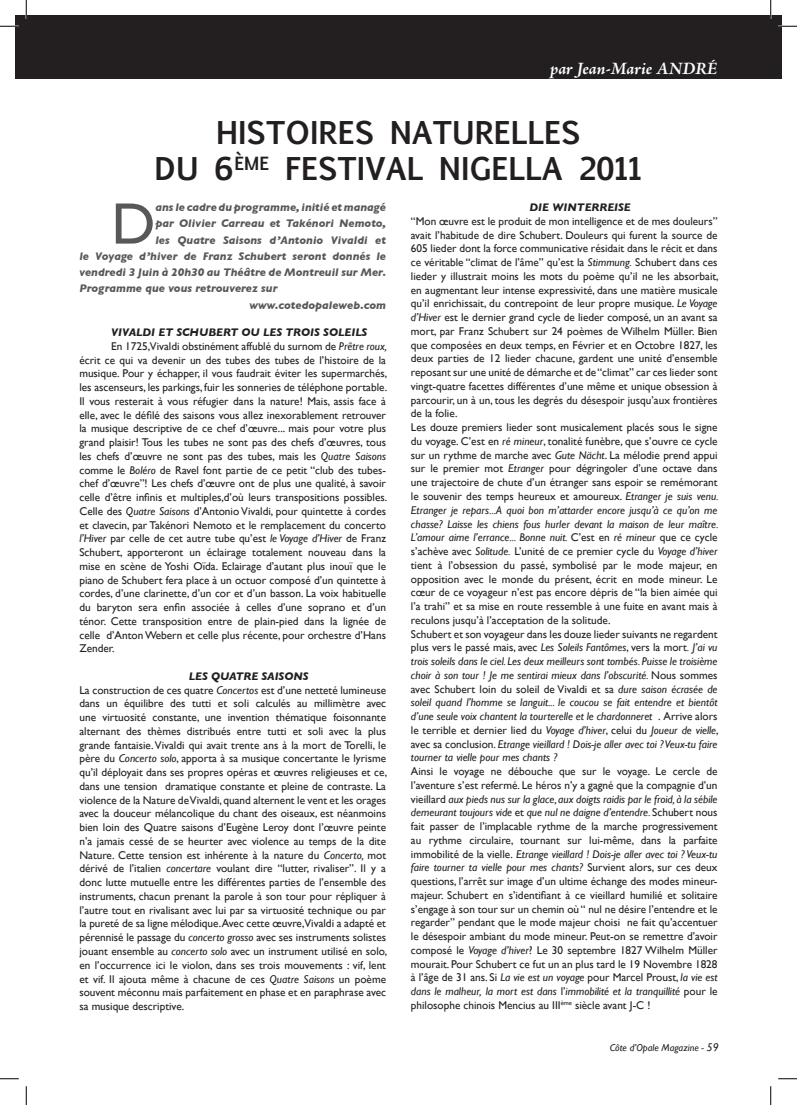
<style>
.page{position:relative;width:797px;height:1105px;background:#fff}
.page>*{position:absolute;margin:0;border:0;box-sizing:border-box;transform-origin:0 0}
.t1{font:58.88px "Gill Sans";color:#57585a}
.t2{font:700 30px/36px "Euphemia UCAS";color:#231f20;text-align:center}
.t3{font:italic 700 17.5px "Adobe Jenson Pro";letter-spacing:-.005em;color:#fff}
.t4{font:11.25px/13.8px "Gill Sans";color:#231f20}
.t5{font:italic 700 11.25px "Gill Sans";color:#57585a}
.t6{font:italic 700 11.25px "Gill Sans";color:#231f20}
.t7{font:italic 10px "Gill Sans";color:#231f20}
.s1{font-style:italic}
.s2{font-weight:700;font-style:italic}
.s3{font-size:11.25px}
</style>
<div class="page">
<div style="left:16px;top:16px;width:765px;height:63px;background:#231f20"></div>
<svg style="left:0;top:25px;width:19px;height:2px"></svg>
<svg style="left:778px;top:25px;width:19px;height:2px"></svg>
<svg style="left:0;top:1078px;width:19px;height:1px"></svg>
<svg style="left:778px;top:1078px;width:19px;height:1px"></svg>
<svg style="left:25px;top:0;width:2px;height:19px"></svg>
<svg style="left:25px;top:1086px;width:2px;height:19px"></svg>
<svg style="left:770px;top:0;width:1px;height:19px"></svg>
<svg style="left:770px;top:1086px;width:1px;height:19px"></svg>
<h3 class="t3" style="left:550px;top:59px;width:169px">par Jean-Marie ANDRÉ</h3>
<h2 class="t2" style="left:155px;top:115px;width:489px">HISTOIRES NATURELLES<br>DU 6<sup>ÈME</sup> FESTIVAL NIGELLA 2011</h2>
<h1 class="t1" style="left:111px;top:189px;width:46px">D</h1>
<p class="t5" style="left:155px;top:201px;width:232px">ans le cadre du programme, initié et managé</p>
<p class="t5" style="left:155px;top:217px;width:232px">par Olivier Carreau et Takénori Nemoto,</p>
<p class="t5" style="left:155px;top:233px;width:232px">les Quatre Saisons d’Antonio Vivaldi et</p>
<p class="t5" style="left:79px;top:250px;width:308px">le Voyage d’hiver de Franz Schubert seront donnés le</p>
<p class="t5" style="left:79px;top:266px;width:308px">vendredi 3 Juin à 20h30 au Théâtre de Montreuil sur Mer.</p>
<p class="t5" style="left:79px;top:282px;width:200px">Programme que vous retrouverez sur</p>
<p class="t5" style="left:249px;top:298px;width:138px">www.cotedopaleweb.com</p>
<p class="t6" style="left:111px;top:326px;width:257px">VIVALDI ET SCHUBERT OU LES TROIS SOLEILS</p>
<p class="t4" style="left:111px;top:339px;width:277px">En 1725,Vivaldi obstinément affublé du surnom de <span class="s1">Prêtre roux,</span></p>
<p class="t4" style="left:79px;top:353px;width:308px">écrit ce qui va devenir un des tubes des tubes de l’histoire de la</p>
<p class="t4" style="left:79px;top:367px;width:309px">musique. Pour y échapper, il vous faudrait éviter les supermarchés,</p>
<p class="t4" style="left:79px;top:380px;width:309px">les ascenseurs, les parkings, fuir les sonneries de téléphone portable.</p>
<p class="t4" style="left:79px;top:394px;width:308px">Il vous resterait à vous réfugier dans la nature! Mais, assis face à</p>
<p class="t4" style="left:79px;top:408px;width:308px">elle, avec le défilé des saisons vous allez inexorablement retrouver</p>
<p class="t4" style="left:79px;top:422px;width:308px">la musique descriptive de ce chef d’œuvre... mais pour votre plus</p>
<p class="t4" style="left:79px;top:435px;width:308px">grand plaisir! Tous les tubes ne sont pas des chefs d’œuvres, tous</p>
<p class="t4" style="left:79px;top:449px;width:308px">les chefs d’œuvre ne sont pas des tubes, mais les <span class="s1">Quatre Saisons</span></p>
<p class="t4" style="left:79px;top:463px;width:308px">comme le <span class="s1">Boléro</span> de Ravel font partie de ce petit “club des tubes-</p>
<p class="t4" style="left:79px;top:477px;width:308px">chef d’œuvre”! Les chefs d’œuvre ont de plus une qualité, à savoir</p>
<p class="t4" style="left:79px;top:490px;width:309px">celle d’être infinis et multiples,d’où leurs transpositions possibles.</p>
<p class="t4" style="left:79px;top:504px;width:308px">Celle des <span class="s1">Quatre Saisons</span> d’Antonio Vivaldi, pour quintette à cordes</p>
<p class="t4" style="left:79px;top:518px;width:308px">et clavecin, par Takénori Nemoto et le remplacement du concerto</p>
<p class="t4" style="left:79px;top:532px;width:308px"><span class="s1">l’Hiver</span> par celle de cet autre tube qu’est <span class="s1">le Voyage d’Hiver</span> de Franz</p>
<p class="t4" style="left:79px;top:545px;width:308px">Schubert, apporteront un éclairage totalement nouveau dans la</p>
<p class="t4" style="left:79px;top:559px;width:308px">mise en scène de Yoshi Oïda. Eclairage d’autant plus inouï que le</p>
<p class="t4" style="left:79px;top:573px;width:308px">piano de Schubert fera place à un octuor composé d’un quintette à</p>
<p class="t4" style="left:79px;top:587px;width:308px">cordes, d’une clarinette, d’un cor et d’un basson. La voix habituelle</p>
<p class="t4" style="left:79px;top:600px;width:308px">du baryton sera enfin associée à celles d’une soprano et d’un</p>
<p class="t4" style="left:79px;top:614px;width:308px">ténor. Cette transposition entre de plain-pied dans la lignée de</p>
<p class="t4" style="left:79px;top:628px;width:308px">celle d’Anton Webern et celle plus récente, pour orchestre d’Hans</p>
<p class="t4" style="left:79px;top:642px;width:37px">Zender.</p>
<p class="t4" style="left:79px;top:669px;width:309px;text-indent:109px"><span class="s2">LES QUATRE SAISONS<br></span>La construction de ces quatre <span class="s1">Concertos</span> est d’une netteté lumineuse dans un équilibre des tutti et soli calculés au millimètre avec une virtuosité constante, une invention thématique foisonnante alternant des thèmes distribués entre tutti et soli avec la plus grande fantaisie. Vivaldi qui avait trente ans à la mort de Torelli, le père du <span class="s1">Concerto solo</span>, apporta à sa musique concertante le lyrisme qu’il déployait dans ses propres opéras et œuvres religieuses et ce, dans une tension dramatique constante et pleine de contraste. La violence de la Nature de Vivaldi, quand alternent le vent et les orages avec la douceur mélancolique du chant des oiseaux, est néanmoins bien loin des Quatre saisons d’Eugène Leroy dont l’œuvre peinte n’a jamais cessé de se heurter avec violence au temps de la dite Nature. Cette tension est inhérente à la nature du <span class="s1">Concerto,</span> mot dérivé de l’italien <span class="s1">concertare</span> voulant dire “lutter, rivaliser”. Il y a donc lutte mutuelle entre les différentes parties de l’ensemble des instruments, chacun prenant la parole à son tour pour répliquer à l’autre tout en rivalisant avec lui par sa virtuosité technique ou par la pureté de sa ligne mélodique.Avec cette œuvre,Vivaldi a adapté et pérennisé le passage du <span class="s1">concerto grosso</span> avec ses instruments solistes jouant ensemble au <span class="s1">concerto solo</span> avec un instrument utilisé en solo, en l’occurrence ici le violon, dans ses trois mouvements : vif, lent et vif. Il ajouta même à chacune de ces <span class="s1">Quatre Saisons</span> un poème souvent méconnu mais parfaitement en phase et en paraphrase avec sa musique descriptive.</p>
<p class="t6" style="left:529px;top:201px;width:103px">DIE WINTERREISE</p>
<p class="t4" style="left:411px;top:214px;width:309px">“Mon œuvre est le produit de mon intelligence et de mes douleurs” avait l’habitude de dire Schubert. Douleurs qui furent la source de 605 lieder dont la force communicative résidait dans le récit et dans ce véritable “climat de l’âme” qu’est la <span class="s1">Stimmung.</span> Schubert dans ces lieder y illustrait moins les mots du poème qu’il ne les absorbait, en augmentant leur intense expressivité, dans une matière musicale qu’il enrichissait, du contrepoint de leur propre musique. <span class="s1">Le Voyage d’Hiver</span> est le dernier grand cycle de lieder composé, un an avant sa mort, par Franz Schubert sur 24 poèmes de Wilhelm Müller. Bien que composées en deux temps, en Février et en Octobre 1827, les deux parties de 12 lieder chacune, gardent une unité d’ensemble reposant sur une unité de démarche et de “climat” car ces lieder sont vingt-quatre facettes différentes d’une même et unique obsession à parcourir, un à un, tous les degrés du désespoir jusqu’aux frontières de la folie.<br>Les douze premiers lieder sont musicalement placés sous le signe du voyage. C’est en <span class="s1">ré mineur</span>, tonalité funèbre, que s’ouvre ce cycle sur un rythme de marche avec <span class="s1">Gute Nächt</span>. La mélodie prend appui sur le premier mot <span class="s1">Etranger</span> pour dégringoler d’une octave dans une trajectoire de chute d’un étranger sans espoir se remémorant le souvenir des temps heureux et amoureux. <span class="s1">Etranger je suis venu.<br>Etranger je repars...A quoi bon m’attarder encore jusqu’à ce qu’on me chasse? Laisse les chiens fous hurler devant la maison de leur maître.<br>L’amour aime l’errance... Bonne nuit.</span> C’est en <span class="s1">ré mineur</span> que ce cycle s’achève avec <span class="s1">Solitude.</span> L’unité de ce premier cycle du <span class="s1">Voyage d’hiver </span>tient à l’obsession du passé, symbolisé par le mode majeur, en opposition avec le monde du présent, écrit en mode mineur. Le cœur de ce voyageur n’est pas encore dépris de “la bien aimée qui l’a trahi” et sa mise en route ressemble à une fuite en avant mais à reculons jusqu’à l’acceptation de la solitude.<br>Schubert et son voyageur dans les douze lieder suivants ne regardent plus vers le passé mais, avec <span class="s1">Les Soleils Fantômes</span>, vers la mort<span class="s1">. J’ai vu trois soleils dans le ciel. Les deux meilleurs sont tombés. Puisse le troisième choir à son tour ! Je me sentirai mieux dans l’obscurité.</span> Nous sommes avec Schubert loin du soleil de Vivaldi et sa <span class="s1">dure saison écrasée de soleil quand l’homme se languit... le coucou se fait entendre et bientôt d’une seule voix chantent la tourterelle et le chardonneret</span> . Arrive alors le terrible et dernier lied du <span class="s1">Voyage d’hiver</span>, celui du <span class="s1">Joueur de vielle</span>, avec sa conclusion. <span class="s1">Etrange vieillard ! Dois-je aller avec toi ? Veux-tu faire tourner ta vielle pour mes chants ?</span></p>
<p class="t4" style="left:411px;top:764px;width:308px;text-align:justify">Ainsi le voyage ne débouche que sur le voyage. Le cercle de l’aventure s’est refermé. Le héros n’y a gagné que la compagnie d’un vieillard <span class="s1">aux pieds nus sur la glace, aux doigts raidis par le froid, à la sébile demeurant toujours vide</span> et <span class="s1">que nul ne daigne d’entendre.</span> Schubert nous fait passer de l’implacable rythme de la marche progressivement au rythme circulaire, tournant sur lui-même, dans la parfaite immobilité de la vielle. <span class="s1">Etrange vieillard ! Dois-je aller avec toi ? Veux-tu faire tourner ta vielle pour mes chants?</span> Survient alors, sur ces deux questions, l’arrêt sur image d’un ultime échange des modes mineur&shy;majeur. Schubert en s’identifiant à ce vieillard humilié et solitaire s’engage à son tour sur un chemin où “ nul ne désire l’entendre et le regarder” pendant que le mode majeur choisi ne fait qu’accentuer le désespoir ambiant du mode mineur. Peut-on se remettre d’avoir composé le <span class="s1">Voyage d’hiver</span>? Le 30 septembre 1827 Wilhelm Müller mourait. Pour Schubert ce fut un an plus tard le 19 Novembre 1828 à l’âge de 31 ans. Si <span class="s1">La vie est un voyage</span> pour Marcel Proust, <span class="s1">la vie est dans le malheur, la mort est dans</span> l’<span class="s1">immobilité et la tranquillité</span> pour le philosophe chinois Mencius au III<sup>ème</sup> siècle avant J-C !</p>
<p class="t7" style="left:609px;top:1042px;width:110px">Côte d’Opale Magazine - <span class="s3">59</span></p>
</div>
